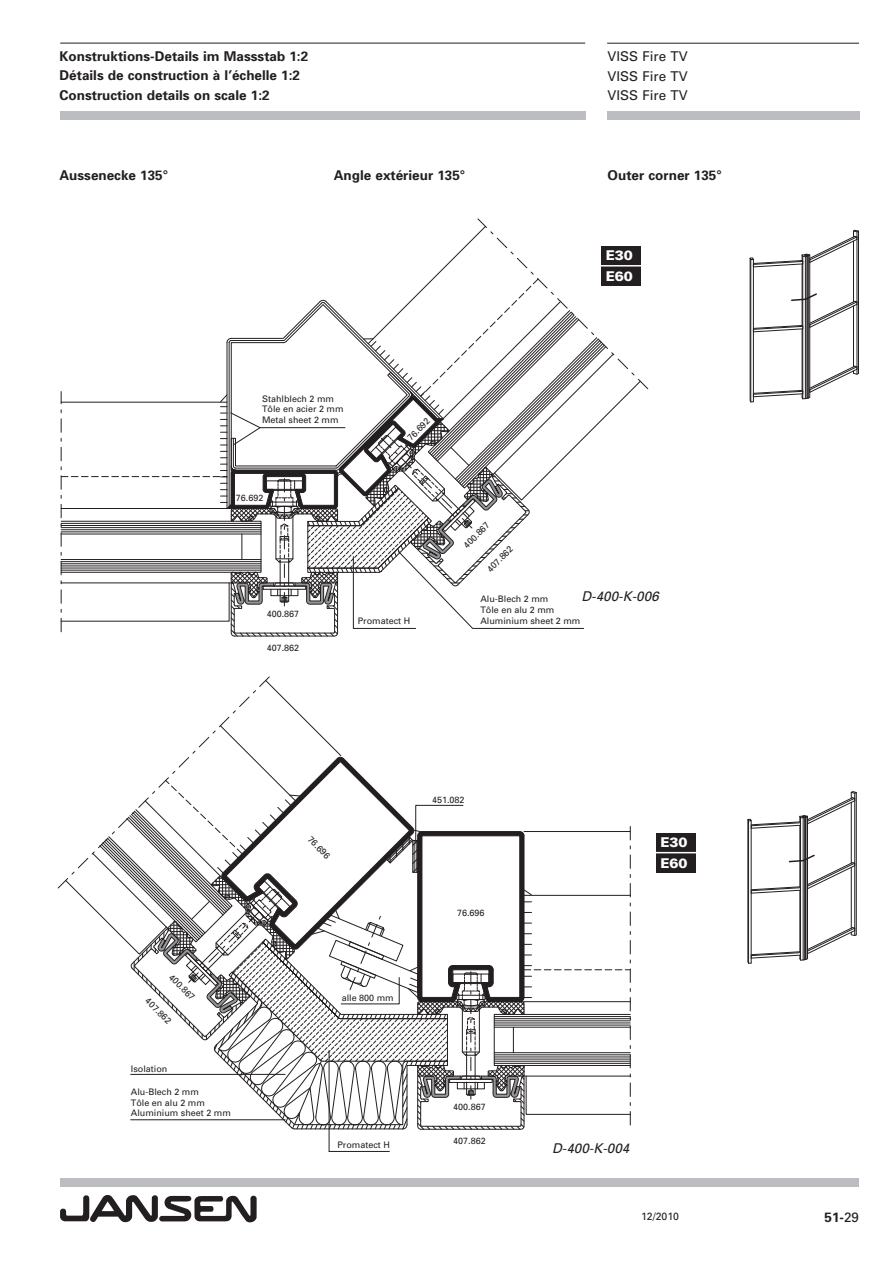
<style>
.page{position:relative;width:893px;height:1263px;background:#fff}
.page>*{position:absolute;margin:0;border:0;box-sizing:border-box;transform-origin:0 0}
.t1{font:700 13.5px/19.5px "Univers";color:#231f20}
.t2{font:13.5px/19.5px "Univers";color:#231f20;text-align:justify}
.t3{font:italic 13.5px "Univers";color:#231f20}
.t4{font:900 13.5px/21px "Univers";color:#fff}
.t5{font:10.5px "Univers";color:#231f20}
.t6{font:9px/10.8px "Univers";color:#231f20}
.s1{font-weight:400}
</style>
<div class="page">
<div style="left:60px;top:1178px;width:799px;height:9px;background:#bcbdc0"></div>
<div style="left:60px;top:111px;width:525px;height:9px;background:#bcbdc0"></div>
<hr style="left:60px;top:43px;width:525px;height:1px;background:#231f20">
<div style="left:607px;top:111px;width:252px;height:9px;background:#bcbdc0"></div>
<hr style="left:607px;top:43px;width:252px;height:1px;background:#231f20">
<svg style="left:60px;top:1195px;width:197px;height:27px"></svg>
<svg style="left:749px;top:230px;width:110px;height:172px"></svg>
<hr style="left:807px;top:256px;width:1px;height:142px;background:#231f20">
<svg style="left:747px;top:791px;width:110px;height:173px"></svg>
<hr style="left:805px;top:817px;width:1px;height:142px;background:#231f20">
<svg style="left:61px;top:219px;width:587px;height:418px"></svg>
<hr style="left:329px;top:1151px;width:60px;height:1px;background:#231f20">
<hr style="left:329px;top:1050px;width:1px;height:101px;background:#231f20">
<svg style="left:65px;top:680px;width:566px;height:450px"></svg>
<div style="left:656px;top:833px;width:40px;height:40px;background:#231f20"></div>
<hr style="left:655px;top:852px;width:44px;height:1px;background:#fff">
<div style="left:602px;top:246px;width:39px;height:40px;background:#231f20"></div>
<hr style="left:600px;top:265px;width:44px;height:2px;background:#fff">
<h1 class="t1" style="left:60px;top:47px;width:250px">Konstruktions-Details im Massstab 1:2<br>Détails de construction à l’échelle 1:2<br>Construction details on scale 1:2</h1>
<h1 class="t2" style="left:607px;top:48px;width:82px">VISS Fire TV VISS Fire TV VISS Fire TV</h1>
<h1 class="t1" style="left:60px;top:166px;width:110px">Aussenecke 135°</h1>
<h1 class="t1" style="left:334px;top:167px;width:133px">Angle extérieur 135°</h1>
<h1 class="t1" style="left:608px;top:167px;width:116px">Outer corner 135°</h1>
<h1 class="t4" style="left:606px;top:246px;width:29px">E30<br>E60</h1>
<p class="t6" style="left:262px;top:394px;width:83px">Stahlblech 2 mm<br>Tôle en acier 2 mm<br>Metal sheet 2 mm</p>
<p class="t6" style="left:406px;top:436px;width:29px;rotate:-45deg">76.692</p>
<p class="t6" style="left:236px;top:494px;width:29px">76.692</p>
<p class="t6" style="left:267px;top:609px;width:34px">400.867</p>
<p class="t6" style="left:267px;top:643px;width:34px">407.862</p>
<p class="t6" style="left:462px;top:543px;width:34px;rotate:-45deg">400.867</p>
<p class="t6" style="left:485px;top:567px;width:34px;rotate:-45deg">407.862</p>
<p class="t6" style="left:480px;top:594px;width:76px">Alu-Blech 2 mm<br>Tôle en alu 2 mm</p>
<h1 class="t3" style="left:581px;top:591px;width:79px">D-400-K-006</h1>
<p class="t6" style="left:358px;top:616px;width:54px">Promatect H</p>
<p class="t6" style="left:480px;top:616px;width:101px">Aluminium sheet 2 mm</p>
<p class="t6" style="left:174px;top:972px;width:34px;rotate:45deg">400.867</p>
<p class="t6" style="left:150px;top:996px;width:34px;rotate:45deg">407.862</p>
<p class="t6" style="left:131px;top:1064px;width:38px">Isolation</p>
<p class="t6" style="left:313px;top:834px;width:29px;rotate:46deg">76.696</p>
<p class="t6" style="left:342px;top:993px;width:54px">alle 800 mm</p>
<p class="t6" style="left:432px;top:795px;width:34px">451.082</p>
<p class="t6" style="left:457px;top:908px;width:29px">76.696</p>
<h1 class="t4" style="left:661px;top:833px;width:29px">E30<br>E60</h1>
<p class="t6" style="left:131px;top:1087px;width:101px">Alu-Blech 2 mm<br>Tôle en alu 2 mm<br>Aluminium sheet 2 mm</p>
<p class="t6" style="left:337px;top:1140px;width:54px">Promatect H</p>
<p class="t6" style="left:453px;top:1102px;width:34px">400.867</p>
<p class="t6" style="left:453px;top:1136px;width:34px">407.862</p>
<h1 class="t3" style="left:552px;top:1143px;width:79px">D-400-K-004</h1>
<p class="t5" style="left:641px;top:1212px;width:39px">12/2010</p>
<h1 class="t1" style="left:824px;top:1208px;width:36px">51-<span class="s1">29</span></h1>
</div>
